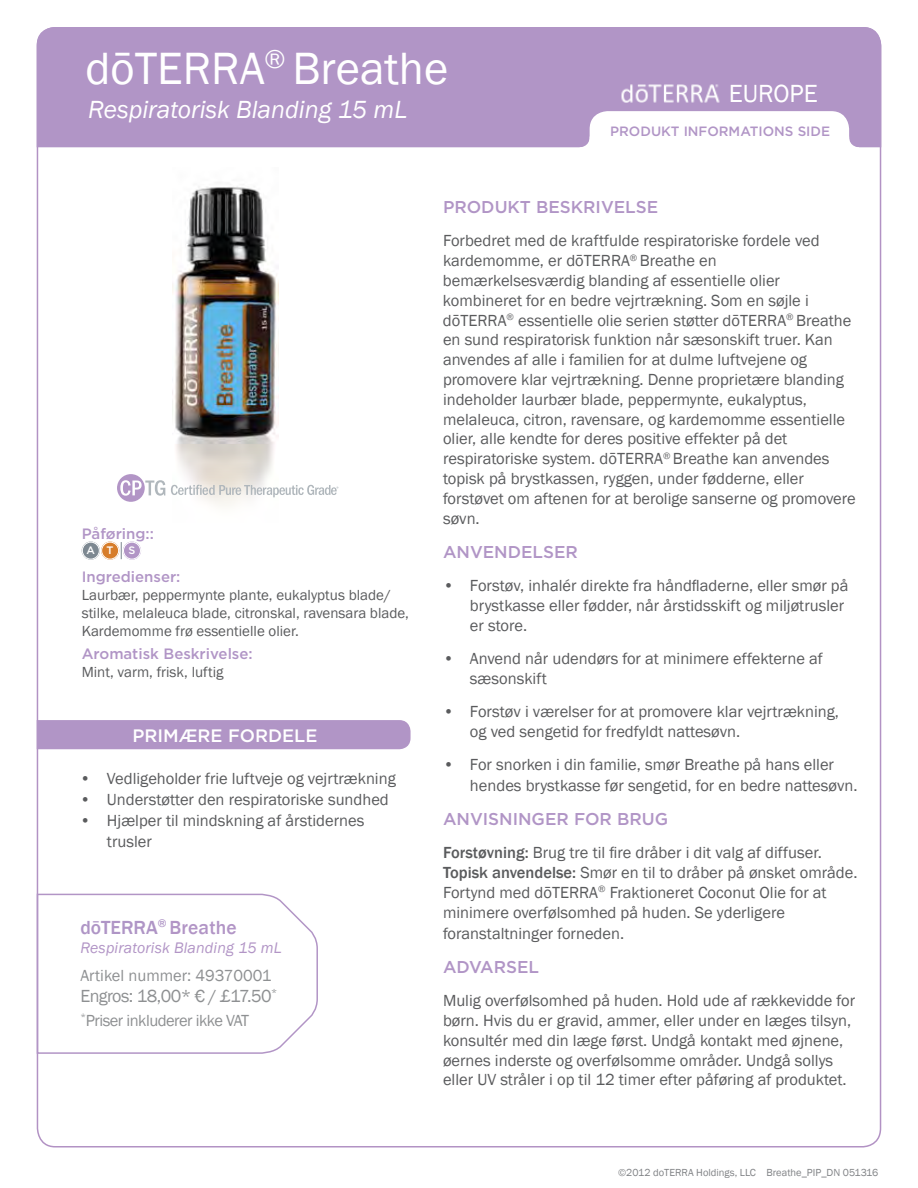
<style>
.page{position:relative;width:918px;height:1188px;background:#fff}
.page>*{position:absolute;margin:0;border:0;box-sizing:border-box;transform-origin:0 0}
.t1{font:46.5px "Franklin Gothic";color:#fff}
.t2{font:italic 25.5px "Franklin Gothic";color:#fff}
.t3{font:25.5px "Franklin Gothic";color:#fff}
.t4{font:500 19.5px "Franklin Gothic";letter-spacing:.005em;color:#af95c6}
.t5{font:18px "Franklin Gothic";letter-spacing:-.03em;color:#8e9092}
.t6{font:500 18px "Gotham";color:#fff}
.t7{font:500 17.1px "Gotham";color:#b195c6}
.t8{font:16.5px/19.8px "Franklin Gothic";color:#5a5b5d}
.t9{font:16.5px "Franklin Gothic";letter-spacing:-.03em;color:#8e9092}
.t10{font:16.5px "Franklin Gothic";color:#8e9092}
.t11{font:italic 15.75px "Franklin Gothic";letter-spacing:.01em;color:#b295c6}
.t12{font:15px/18px "Franklin Gothic";color:#5a5b5d}
.t13{font:500 15px "Gotham";color:#b195c6}
.t14{font:500 13.5px "Gotham";color:#b195c6}
.t15{font:500 10.8px "Gotham";color:#fff}
.t16{font:10.5px "Franklin Gothic";color:#808285}
.s1{color:#b295c6}
.s2{font-weight:500}
</style>
<div class="page">
<img style="left:172px;top:186px;width:107px;height:320px">
<div style="left:37px;top:27px;width:844px;height:120px;background:#b195c6"></div>
<svg style="left:36px;top:719px;width:375px;height:31px;background:#b69bc9"></svg>
<svg style="left:580px;top:111px;width:279px;height:37px"></svg>
<svg style="left:121px;top:542px;width:1px;height:17px"></svg>
<div style="left:82px;top:542px;width:18px;height:18px;background:#7d8891;border-radius:50%"></div>
<div style="left:82px;top:542px;width:17px;height:17px;border:1px solid #fff;border-radius:50%"></div>
<div style="left:101px;top:542px;width:18px;height:18px;background:#d77d2a;border-radius:50%"></div>
<div style="left:101px;top:542px;width:18px;height:17px;border:1px solid #fff;border-radius:50%"></div>
<div style="left:123px;top:542px;width:18px;height:18px;background:#b295c6;border-radius:50%"></div>
<div style="left:123px;top:542px;width:18px;height:17px;border:1px solid #fff;border-radius:50%"></div>
<svg style="left:117px;top:474px;width:48px;height:28px"></svg>
<svg style="left:171px;top:485px;width:167px;height:12px"></svg>
<img style="left:616px;top:82px;width:109px;height:22px">
<svg style="left:36px;top:892px;width:282px;height:163px"></svg>
<h1 class="t1" style="left:85px;top:40px;width:364px">dōTERRA<sup>®</sup> Breathe</h1>
<h2 class="t2" style="left:88px;top:94px;width:321px">Respiratorisk Blanding 15 mL</h2>
<h2 class="t3" style="left:729px;top:78px;width:91px">EUROPE</h2>
<p class="t14" style="left:610px;top:123px;width:221px">PRODUKT INFORMATIONS SIDE</p>
<p class="t13" style="left:82px;top:523px;width:74px">Påføring::</p>
<p class="t15" style="left:87px;top:543px;width:29px">A T</p>
<p class="t15" style="left:129px;top:543px;width:8px">S</p>
<p class="t13" style="left:82px;top:567px;width:100px">Ingredienser:</p>
<p class="t12" style="left:82px;top:587px;width:329px">Laurbær, peppermynte plante, eukalyptus blade/ stilke, melaleuca blade, citronskal, ravensara blade,<br>Kardemomme frø essentielle olier.</p>
<p class="t13" style="left:82px;top:644px;width:173px">Aromatisk Beskrivelse:</p>
<p class="t12" style="left:82px;top:663px;width:143px">Mint, varm, frisk, luftig</p>
<p class="t6" style="left:132px;top:724px;width:187px">PRIMÆRE FORDELE</p>
<p class="t8" style="left:80px;top:769px;width:317px">• Vedligeholder frie luftveje og vejrtrækning</p>
<p class="t8" style="left:80px;top:790px;width:310px">• Understøtter den respiratoriske sundhed</p>
<p class="t8" style="left:107px;top:811px;width:259px;line-height:21px;text-indent:-27px">• Hjælper til mindskning af årstidernes trusler</p>
<p class="t4" style="left:80px;top:915px;width:158px">dōTERRA<sup>®</sup> <span class="s1">Breathe</span></p>
<p class="t11" style="left:80px;top:938px;width:203px">Respiratorisk Blanding 15 mL</p>
<p class="t10" style="left:80px;top:965px;width:193px">Artikel nummer: 49370001</p>
<p class="t5" style="left:80px;top:985px;width:198px">Engros: 18,00* € / £17.50<sup>*</sup></p>
<p class="t9" style="left:80px;top:1010px;width:170px"><sup>*</sup>Priser inkluderer ikke VAT</p>
<p class="t7" style="left:443px;top:196px;width:217px">PRODUKT BESKRIVELSE</p>
<p class="t8" style="left:443px;top:231px;width:414px">Forbedret med de kraftfulde respiratoriske fordele ved kardemomme, er dōTERRA<sup>®</sup> Breathe en bemærkelsesværdig blanding af essentielle olier kombineret for en bedre vejrtrækning. Som en søjle i dōTERRA<sup>®</sup> essentielle olie serien støtter dōTERRA<sup>®</sup> Breathe en sund respiratorisk funktion når sæsonskift truer. Kan anvendes af alle i familien for at dulme luftvejene og promovere klar vejrtrækning. Denne proprietære blanding indeholder laurbær blade, peppermynte, eukalyptus, melaleuca, citron, ravensare, og kardemomme essentielle olier, alle kendte for deres positive effekter på det respiratoriske system. dōTERRA<sup>®</sup> Breathe kan anvendes topisk på brystkassen, ryggen, under fødderne, eller forstøvet om aftenen for at berolige sanserne og promovere søvn.</p>
<p class="t7" style="left:443px;top:540px;width:136px">ANVENDELSER</p>
<p class="t8" style="left:470px;top:576px;width:380px;text-indent:-27px">• Forstøv, inhalér direkte fra håndfladerne, eller smør på brystkasse eller fødder, når årstidsskift og miljøtrusler er store.</p>
<p class="t8" style="left:470px;top:649px;width:354px;text-indent:-27px">• Anvend når udendørs for at minimere effekterne af sæsonskift</p>
<p class="t8" style="left:470px;top:702px;width:371px;text-indent:-27px">• Forstøv i værelser for at promovere klar vejrtrækning, og ved sengetid for fredfyldt nattesøvn.</p>
<p class="t8" style="left:470px;top:754px;width:389px;line-height:21px;text-indent:-27px">• For snorken i din familie, smør Breathe på hans eller hendes brystkasse før sengetid, for en bedre nattesøvn.</p>
<p class="t7" style="left:443px;top:808px;width:227px">ANVISNINGER FOR BRUG</p>
<p class="t8" style="left:443px;top:843px;width:416px"><span class="s2">Forstøvning:</span> Brug tre til fire dråber i dit valg af diffuser.<br><span class="s2">Topisk anvendelse:</span> Smør en til to dråber på ønsket område.<br>Fortynd med dōTERRA<sup>®</sup> Fraktioneret Coconut Olie for at minimere overfølsomhed på huden. Se yderligere foranstaltninger forneden.</p>
<p class="t7" style="left:443px;top:956px;width:98px">ADVARSEL</p>
<p class="t8" style="left:443px;top:991px;width:414px">Mulig overfølsomhed på huden. Hold ude af rækkevidde for børn. Hvis du er gravid, ammer, eller under en læges tilsyn, konsultér med din læge først. Undgå kontakt med øjnene, øernes inderste og overfølsomme områder. Undgå sollys eller UV stråler i op til 12 timer efter påføring af produktet.</p>
<p class="t16" style="left:618px;top:1166px;width:262px">©2012 doTERRA Holdings, LLC Breathe_PIP_DN 051316</p>
</div>
